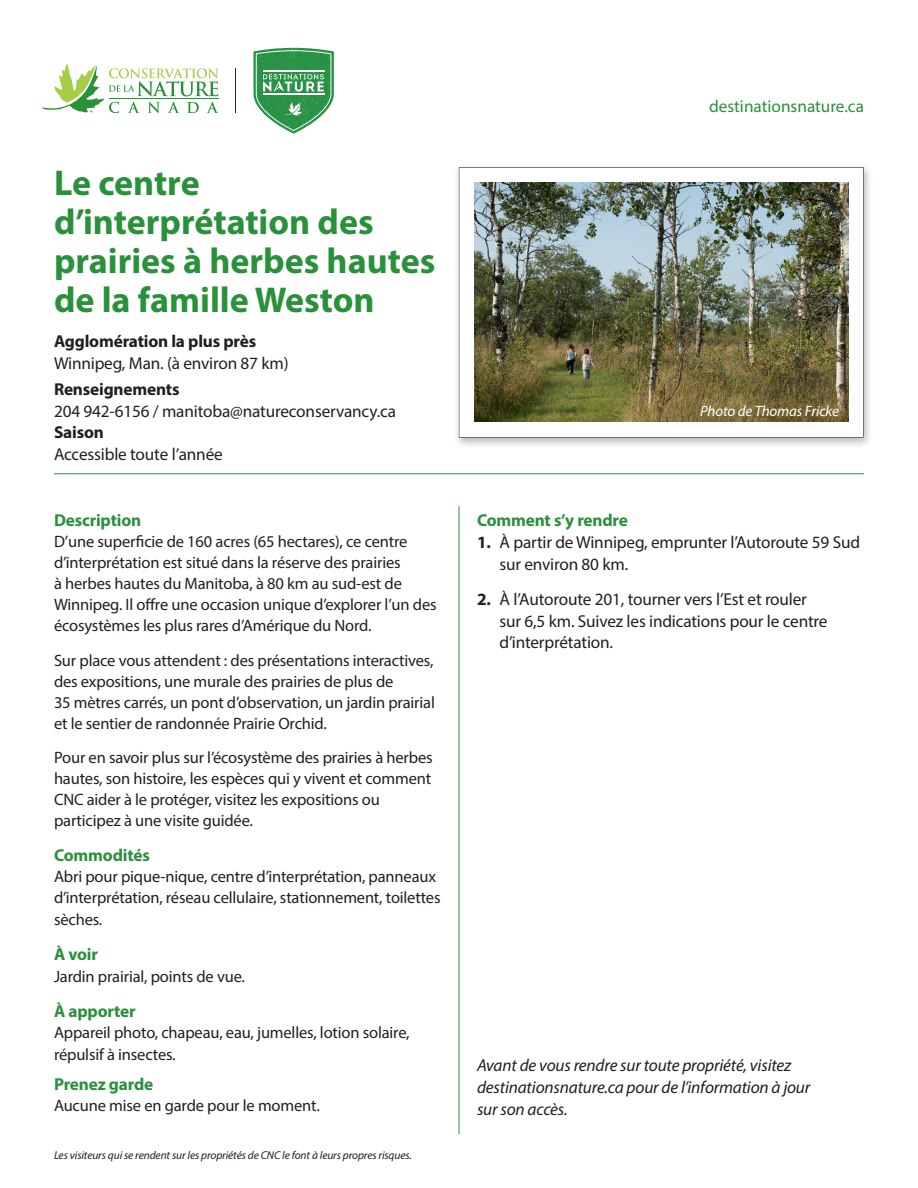
<style>
.page{position:relative;width:918px;height:1188px;background:#fff}
.page>*{position:absolute;margin:0;border:0;box-sizing:border-box;transform-origin:0 0}
.Property_Name{font:700 36px/39px "Myriad Pro";color:#2a913b}
.Body_Copy{font:17.25px/21.8px "Myriad Pro";letter-spacing:-.01em;color:#231f20}
.Property_Info_AND_Ma{font:17.25px/21.8px "Myriad Pro";letter-spacing:-.01em;color:#231f20}
.Body_Copy-2{font:italic 17.25px/21.8px "Myriad Pro";letter-spacing:-.01em;color:#231f20}
.Body_Copy-3{font:700 17.25px "Myriad Pro";letter-spacing:-.01em;color:#2a913b}
.t1{font:17.25px "Myriad Pro";color:#2a913b}
.Body_Copy-4{font:16.5px/21px "Myriad Pro";letter-spacing:-.01em;color:#231f20}
.Property_Info_AND_Ma-2{font:italic 15px "Myriad Pro";letter-spacing:-.01em;color:#fff}
.t2{font:italic 11.4px "Myriad Pro";letter-spacing:-.01em;color:#231f20}
.s1{font-weight:700}
</style>
<div class="page">
<hr style="left:54px;top:474px;width:810px;height:1px;background:#2a913b">
<hr style="left:459px;top:506px;width:1px;height:628px;background:#2a913b">
<div style="left:453px;top:163px;width:421px;height:286px;background:#231f20;opacity:.3"></div>
<svg style="left:253px;top:48px;width:81px;height:86px"></svg>
<hr style="left:263px;top:94px;width:61px;height:1px;background:#fff">
<hr style="left:263px;top:71px;width:61px;height:1px;background:#fff">
<svg style="left:42px;top:64px;width:177px;height:49px"></svg>
<hr style="left:235px;top:68px;width:1px;height:45px;background:#231f20">
<img style="left:474px;top:183px;width:374px;height:239px">
<p class="Property_Name" style="left:54px;top:162px;width:383px">Le centre d’interprétation des prairies à herbes hautes de la famille Weston</p>
<p class="Property_Info_AND_Ma" style="left:54px;top:330px;width:236px"><span class="s1">Agglomération la plus près<br></span>Winnipeg, Man. (à environ 87 km)</p>
<p class="Property_Info_AND_Ma" style="left:54px;top:378px;width:344px"><span class="s1">Renseignements<br></span>204 942-6156 / manitoba@natureconservancy.ca<br><span class="s1">Saison<br></span>Accessible toute l’année</p>
<p class="Body_Copy-3" style="left:54px;top:509px;width:89px">Description</p>
<p class="Body_Copy-4" style="left:54px;top:531px;width:384px">D’une superficie de 160 acres (65 hectares), ce centre d’interprétation est situé dans la réserve des prairies<br>à herbes hautes du Manitoba, à 80 km au sud-est de Winnipeg. Il offre une occasion unique d’explorer l’un des écosystèmes les plus rares d’Amérique du Nord.</p>
<p class="Body_Copy-4" style="left:54px;top:649px;width:382px">Sur place vous attendent : des présentations interactives, des expositions, une murale des prairies de plus de<br>35 mètres carrés, un pont d’observation, un jardin prairial et le sentier de randonnée Prairie Orchid.</p>
<p class="Body_Copy-4" style="left:54px;top:747px;width:380px">Pour en savoir plus sur l’écosystème des prairies à herbes hautes, son histoire, les espèces qui y vivent et comment CNC aider à le protéger, visitez les expositions ou participez à une visite guidée.</p>
<p class="Body_Copy-3" style="left:54px;top:844px;width:97px">Commodités</p>
<p class="Body_Copy-4" style="left:54px;top:866px;width:388px">Abri pour pique-nique, centre d’interprétation, panneaux d’interprétation, réseau cellulaire, stationnement, toilettes sèches.</p>
<p class="Body_Copy-3" style="left:54px;top:943px;width:46px">À voir</p>
<p class="Body_Copy-4" style="left:54px;top:966px;width:193px">Jardin prairial, points de vue.</p>
<p class="Body_Copy-3" style="left:54px;top:1000px;width:83px">À apporter</p>
<p class="Body_Copy-4" style="left:54px;top:1022px;width:357px;line-height:21.8px">Appareil photo, chapeau, eau, jumelles, lotion solaire, répulsif à insectes.</p>
<p class="Body_Copy-3" style="left:54px;top:1073px;width:101px">Prenez garde</p>
<p class="Body_Copy-4" style="left:54px;top:1095px;width:267px">Aucune mise en garde pour le moment.</p>
<p class="t2" style="left:54px;top:1148px;width:359px">Les visiteurs qui se rendent sur les propriétés de CNC le font à leurs propres risques.</p>
<p class="t1" style="left:709px;top:96px;width:156px">destinationsnature.ca</p>
<p class="Property_Info_AND_Ma-2" style="left:700px;top:402px;width:140px">Photo de Thomas Fricke</p>
<p class="Body_Copy-3" style="left:477px;top:509px;width:152px">Comment s’y rendre</p>
<p class="Body_Copy" style="left:500px;top:531px;width:362px;text-indent:-22px"><span class="s1">1.</span> À partir de Winnipeg, emprunter l’Autoroute 59 Sud sur environ 80 km.</p>
<p class="Body_Copy" style="left:500px;top:588px;width:330px;text-indent:-22px"><span class="s1">2.</span> À l’Autoroute 201, tourner vers l’Est et rouler sur 6,5 km. Suivez les indications pour le centre d’interprétation.</p>
<p class="Body_Copy-2" style="left:477px;top:1054px;width:335px">Avant de vous rendre sur toute propriété, visitez destinationsnature.ca pour de l’information à jour sur son accès.</p>
</div>
